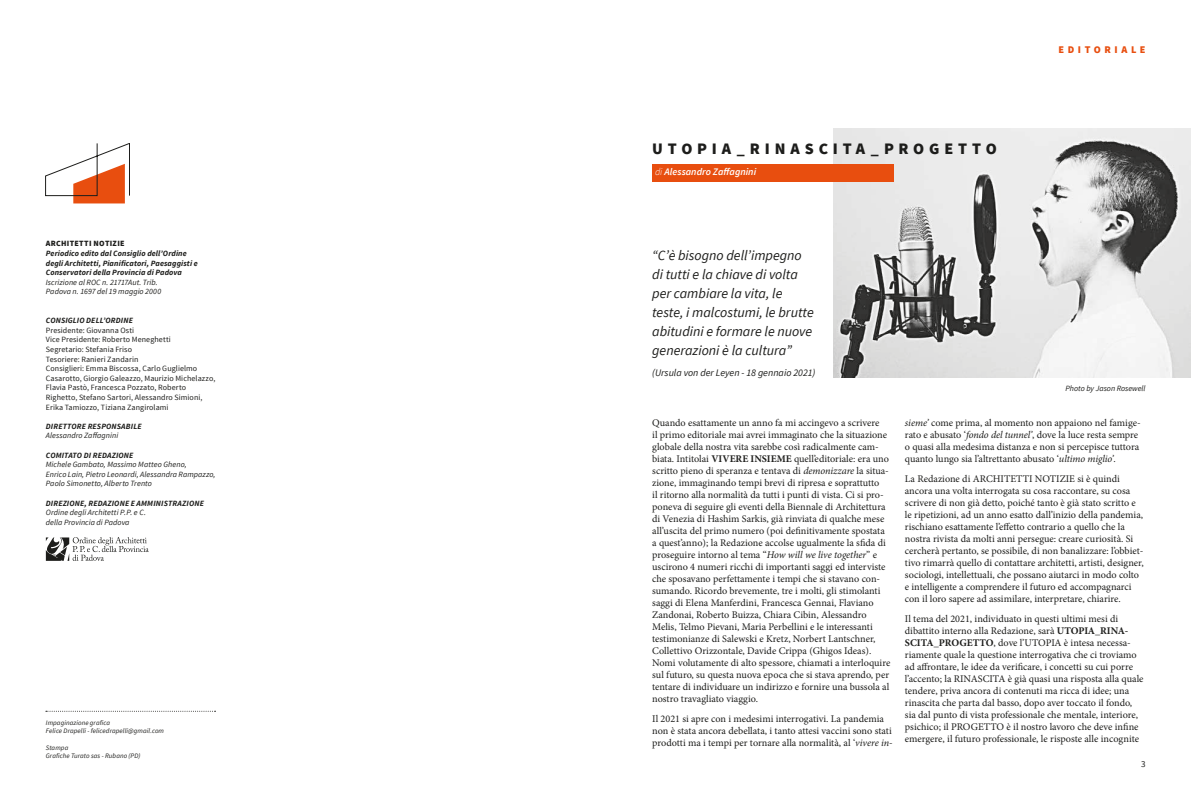
<style>
.page{position:relative;width:1191px;height:794px;background:#fff}
.page>*{position:absolute;margin:0;border:0;box-sizing:border-box;transform-origin:0 0}
.t1{font:900 16px "Source Sans Pro";letter-spacing:.3em;color:#1d1d1b}
.t2{font:italic 14px/19px "Source Sans Pro";color:#1d1d1b}
.t3{font:10.2px/12px "Minion Pro";color:#1d1d1b}
.t4{font:900 10.2px "Source Sans Pro";letter-spacing:.35em;color:#e84e0f}
.t5{font:italic 10px "Source Sans Pro";color:#1d1d1b}
.t6{font:italic 600 10px "Source Sans Pro";color:#fff}
.t7{font:9px "Source Sans Pro";color:#1d1d1b}
.t8{font:8px/9.6px "Source Sans Pro";letter-spacing:.01em;color:#1d1d1b}
.t9{font:italic 8px/9.6px "Source Sans Pro";letter-spacing:.01em;color:#1d1d1b}
.t10{font:italic 700 8px/9.6px "Source Sans Pro";letter-spacing:.015em;color:#1d1d1b}
.t11{font:900 8px "Source Sans Pro";letter-spacing:.035em;color:#1d1d1b}
.t12{font:italic 6.8px "Source Sans Pro";letter-spacing:.015em;color:#1d1d1b}
.s1{font-weight:300}
.s2{font-weight:700}
.s3{font-style:italic}
</style>
<div class="page">
<img style="left:833px;top:128px;width:358px;height:249px">
<svg style="left:46px;top:710px;width:169px;height:1px"></svg>
<svg style="left:45px;top:143px;width:85px;height:60px"></svg>
<svg style="left:46px;top:537px;width:103px;height:24px"></svg>
<div style="left:652px;top:164px;width:241px;height:17px;background:#e84e0f"></div>
<p class="t11" style="left:46px;top:238px;width:80px">ARCHITETTI NOTIZIE</p>
<p class="t10" style="left:46px;top:248px;width:153px">Periodico edito dal Consiglio dell’Ordine degli Architetti, Pianificatori, Paesaggisti e<br>Conservatori della Provincia di Padova</p>
<p class="t9" style="left:46px;top:277px;width:117px">Iscrizione al ROC n. 21717Aut. Trib.<br>Padova n. 1697 del 19 maggio 2000</p>
<p class="t10" style="left:46px;top:316px;width:88px">CONSIGLIO DELL’ORDINE</p>
<p class="t8" style="left:46px;top:325px;width:90px">Presidente: Giovanna Osti</p>
<p class="t8" style="left:46px;top:335px;width:126px">Vice Presidente: Roberto Meneghetti</p>
<p class="t8" style="left:46px;top:345px;width:88px">Segretario: Stefania Friso</p>
<p class="t8" style="left:46px;top:354px;width:94px">Tesoriere: Ranieri Zandarin</p>
<p class="t8" style="left:46px;top:364px;width:171px">Consiglieri: Emma Biscossa, Carlo Guglielmo Casarotto, Giorgio Galeazzo, Maurizio Michelazzo, Flavia Pastò, Francesca Pozzato, Roberto Righetto, Stefano Sartori, Alessandro Simioni, Erika Tamiozzo, Tiziana Zangirolami</p>
<p class="t10" style="left:46px;top:421px;width:97px">DIRETTORE RESPONSABILE</p>
<p class="t9" style="left:46px;top:431px;width:74px">Alessandro Zaffagnini</p>
<p class="t10" style="left:46px;top:450px;width:89px">COMITATO DI REDAZIONE</p>
<p class="t9" style="left:46px;top:460px;width:142px">Michele Gambato, Massimo Matteo Gheno,</p>
<p class="t9" style="left:46px;top:469px;width:171px">Enrico Lain, Pietro Leonardi, Alessandra Rampazzo,<br>Paolo Simonetto, Alberto Trento</p>
<p class="t10" style="left:46px;top:498px;width:160px">DIREZIONE, REDAZIONE E AMMINISTRAZIONE</p>
<p class="t9" style="left:46px;top:508px;width:102px">Ordine degli Architetti P.P. e C.</p>
<p class="t9" style="left:46px;top:517px;width:85px">della Provincia di Padova</p>
<p class="t12" style="left:46px;top:718px;width:66px">Impaginazione grafica</p>
<p class="t12" style="left:46px;top:727px;width:120px">Felice Drapelli - felicedrapelli@gmail.com</p>
<p class="t12" style="left:46px;top:743px;width:24px">Stampa</p>
<p class="t12" style="left:46px;top:751px;width:96px">Grafiche Turato sas - Rubano (PD)</p>
<p class="t1" style="left:652px;top:138px;width:346px">UTOPIA_RINASCITA_PROGETTO</p>
<p class="t6" style="left:655px;top:165px;width:103px"><span class="s1">di</span> Alessandro Zaffagnini</p>
<p class="t2" style="left:652px;top:246px;width:163px">“C’è bisogno dell’impegno di tutti e la chiave di volta per cambiare la vita, le teste, i malcostumi, le brutte abitudini e formare le nuove generazioni è la cultura”</p>
<p class="t5" style="left:652px;top:366px;width:165px">(Ursula von der Leyen - 18 gennaio 2021)</p>
<p class="t4" style="left:1058px;top:43px;width:88px">EDITORIALE</p>
<p class="t9" style="left:1065px;top:383px;width:82px">Photo by Jason Rosewell</p>
<p class="t3" style="left:652px;top:416px;width:240px">Quando esattamente un anno fa mi accingevo a scrivere<br>il primo editoriale mai avrei immaginato che la situazione globale della nostra vita sarebbe così radicalmente cam&shy;biata. Intitolai <span class="s2">VIVERE INSIEME</span> quell’editoriale: era uno scritto pieno di speranza e tentava di <span class="s3">demonizzare</span> la situa&shy;zione, immaginando tempi brevi di ripresa e soprattutto<br>il ritorno alla normalità da tutti i punti di vista. Ci si pro&shy;poneva di seguire gli eventi della Biennale di Architettura di Venezia di Hashim Sarkis, già rinviata di qualche mese all’uscita del primo numero (poi definitivamente spostata a quest’anno); la Redazione accolse ugualmente la sfida di proseguire intorno al tema “<span class="s3">How will we live together</span>” e uscirono 4 numeri ricchi di importanti saggi ed interviste che sposavano perfettamente i tempi che si stavano con&shy;sumando. Ricordo brevemente, tre i molti, gli stimolanti saggi di Elena Manferdini, Francesca Gennai, Flaviano Zandonai, Roberto Buizza, Chiara Cibin, Alessandro Melis, Telmo Pievani, Maria Perbellini e le interessanti testimonianze di Salewski e Kretz, Norbert Lantschner, Collettivo Orizzontale, Davide Crippa (Ghigos Ideas).<br>Nomi volutamente di alto spessore, chiamati a interloquire sul futuro, su questa nuova epoca che si stava aprendo, per tentare di individuare un indirizzo e fornire una bussola al nostro travagliato viaggio.</p>
<p class="t3" style="left:652px;top:712px;width:242px">Il 2021 si apre con i medesimi interrogativi. La pandemia non è stata ancora debellata, i tanto attesi vaccini sono stati prodotti ma i tempi per tornare alla normalità, al ‘<span class="s3">vivere in-</span></p>
<p class="t3" style="left:905px;top:416px;width:237px"><span class="s3">sieme’</span> come prima, al momento non appaiono nel famige&shy;rato e abusato ‘<span class="s3">fondo del tunnel’</span>, dove la luce resta sempre o quasi alla medesima distanza e non si percepisce tuttora quanto lungo sia l’altrettanto abusato ‘<span class="s3">ultimo miglio’</span>.</p>
<p class="t3" style="left:905px;top:472px;width:240px">La Redazione di ARCHITETTI NOTIZIE si è quindi ancora una volta interrogata su cosa raccontare, su cosa scrivere di non già detto, poiché tanto è già stato scritto e le ripetizioni, ad un anno esatto dall’inizio della pandemia, rischiano esattamente l’effetto contrario a quello che la nostra rivista da molti anni persegue: creare curiosità. Si cercherà pertanto, se possibile, di non banalizzare: l’obbiet&shy;tivo rimarrà quello di contattare architetti, artisti, designer, sociologi, intellettuali, che possano aiutarci in modo colto e intelligente a comprendere il futuro ed accompagnarci con il loro sapere ad assimilare, interpretare, chiarire.</p>
<p class="t3" style="left:905px;top:612px;width:240px">Il tema del 2021, individuato in questi ultimi mesi di dibattito interno alla Redazione, sarà <span class="s2">UTOPIA_RINA-SCITA_PROGETTO</span>, dove l’UTOPIA è intesa necessa&shy;riamente quale la questione interrogativa che ci troviamo ad affrontare, le idee da verificare, i concetti su cui porre l’accento; la RINASCITA è già quasi una risposta alla quale tendere, priva ancora di contenuti ma ricca di idee; una rinascita che parta dal basso, dopo aver toccato il fondo, sia dal punto di vista professionale che mentale, interiore, psichico; il PROGETTO è il nostro lavoro che deve infine emergere, il futuro professionale, le risposte alle incognite</p>
<p class="t7" style="left:1141px;top:758px;width:6px">3</p>
</div>
